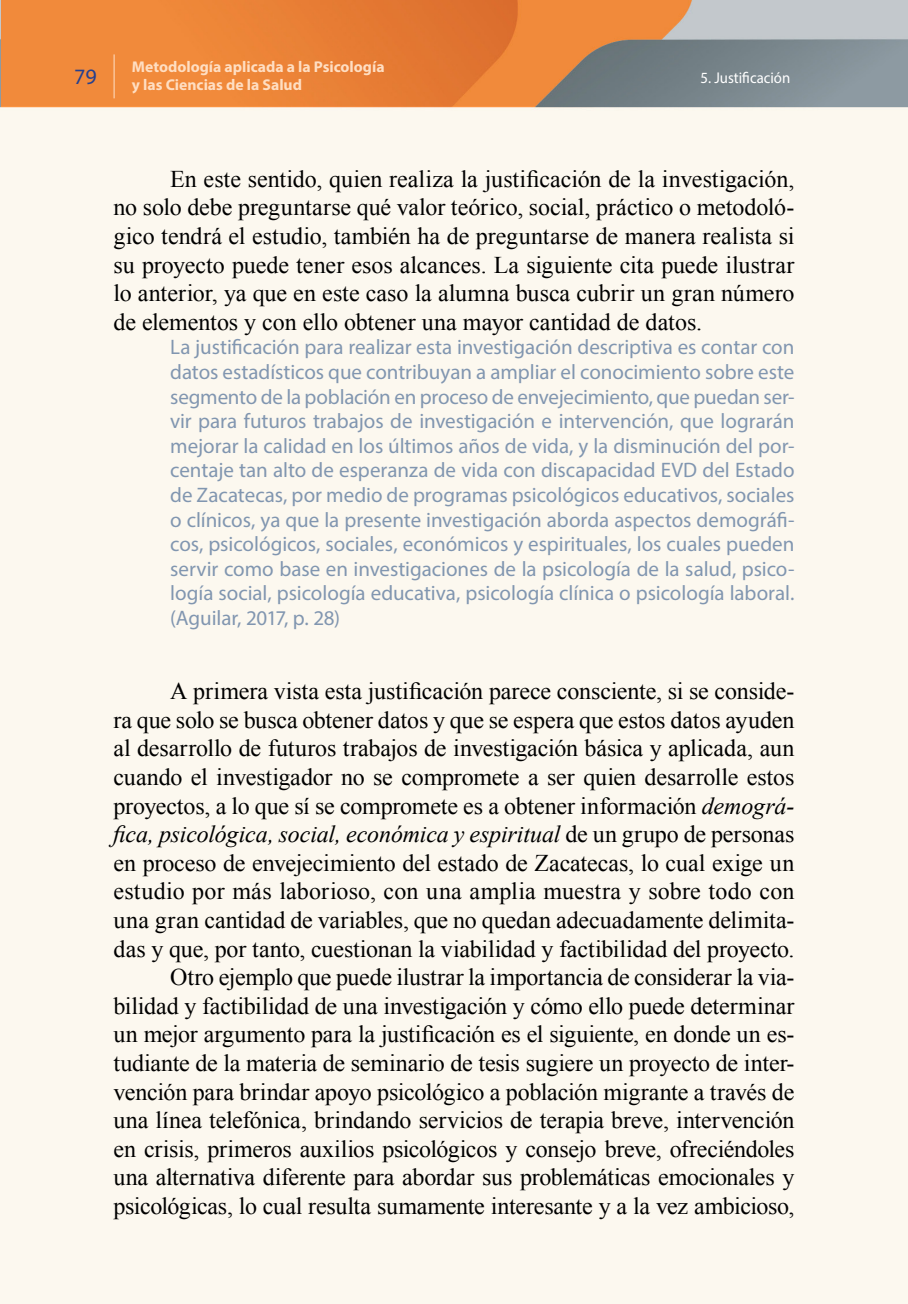
<style>
.page{position:relative;width:908px;height:1304px;background:#fff}
.page>*{position:absolute;margin:0;border:0;box-sizing:border-box;transform-origin:0 0}
.Txt_general_Times_12{font:24px/28.6px "Times New Roman";letter-spacing:-.005em;color:#000;text-align:justify}
.t1{font:22px "Myriad Pro";color:#25408f}
.Cita_textual_Myriad{font:21px/24.6px "Myriad Pro";letter-spacing:-.005em;color:#8196b0;text-align:justify}
.t2{font:700 15.6px/18px "Myriad Pro";color:#ffdec2}
.t3{font:15.6px "Myriad Pro";color:#fff;scale:.95 1}
.s1{font-style:italic}
</style>
<div class="page">
<img style="left:0;top:0;width:907px;height:1304px">
<hr style="left:114px;top:54px;width:1px;height:44px;background:#ffe0c6">
<p class="t1" style="left:74px;top:63px;width:24px">79</p>
<p class="t2" style="left:132px;top:58px;width:254px">Metodología aplicada a la Psicología y las Ciencias de la Salud</p>
<p class="t3" style="left:700px;top:68px;width:96px">5. Justificación</p>
<p class="Txt_general_Times_12" style="left:113px;top:164px;width:682px;text-indent:57px">En este sentido, quien realiza la justificación de la investigación, no solo debe preguntarse qué valor teórico, social, práctico o metodoló&shy;gico tendrá el estudio, también ha de preguntarse de manera realista si su proyecto puede tener esos alcances. La siguiente cita puede ilustrar lo anterior, ya que en este caso la alumna busca cubrir un gran número de elementos y con ello obtener una mayor cantidad de datos.</p>
<p class="Cita_textual_Myriad" style="left:170px;top:335px;width:625px">La justificación para realizar esta investigación descriptiva es contar con datos estadísticos que contribuyan a ampliar el conocimiento sobre este segmento de la población en proceso de envejecimiento, que puedan ser&shy;vir para futuros trabajos de investigación e intervención, que lograrán mejorar la calidad en los últimos años de vida, y la disminución del por&shy;centaje tan alto de esperanza de vida con discapacidad EVD del Estado de Zacatecas, por medio de programas psicológicos educativos, sociales o clínicos, ya que la presente investigación aborda aspectos demográfi&shy;cos, psicológicos, sociales, económicos y espirituales, los cuales pueden servir como base en investigaciones de la psicología de la salud, psico&shy;logía social, psicología educativa, psicología clínica o psicología laboral. (Aguilar, 2017, p. 28)</p>
<p class="Txt_general_Times_12" style="left:113px;top:676px;width:682px;text-indent:57px">A primera vista esta justificación parece consciente, si se conside&shy;ra que solo se busca obtener datos y que se espera que estos datos ayuden al desarrollo de futuros trabajos de investigación básica y aplicada, aun cuando el investigador no se compromete a ser quien desarrolle estos proyectos, a lo que sí se compromete es a obtener información <span class="s1">demográ&shy;fica, psicológica, social, económica y espiritual</span> de un grupo de personas en proceso de envejecimiento del estado de Zacatecas, lo cual exige un estudio por más laborioso, con una amplia muestra y sobre todo con una gran cantidad de variables, que no quedan adecuadamente delimita&shy;das y que, por tanto, cuestionan la viabilidad y factibilidad del proyecto.</p>
<p class="Txt_general_Times_12" style="left:113px;top:962px;width:682px;text-indent:57px">Otro ejemplo que puede ilustrar la importancia de considerar la via&shy;bilidad y factibilidad de una investigación y cómo ello puede determinar un mejor argumento para la justificación es el siguiente, en donde un es&shy;tudiante de la materia de seminario de tesis sugiere un proyecto de inter&shy;vención para brindar apoyo psicológico a población migrante a través de una línea telefónica, brindando servicios de terapia breve, intervención en crisis, primeros auxilios psicológicos y consejo breve, ofreciéndoles una alternativa diferente para abordar sus problemáticas emocionales y psicológicas, lo cual resulta sumamente interesante y a la vez ambicioso,</p>
</div>
